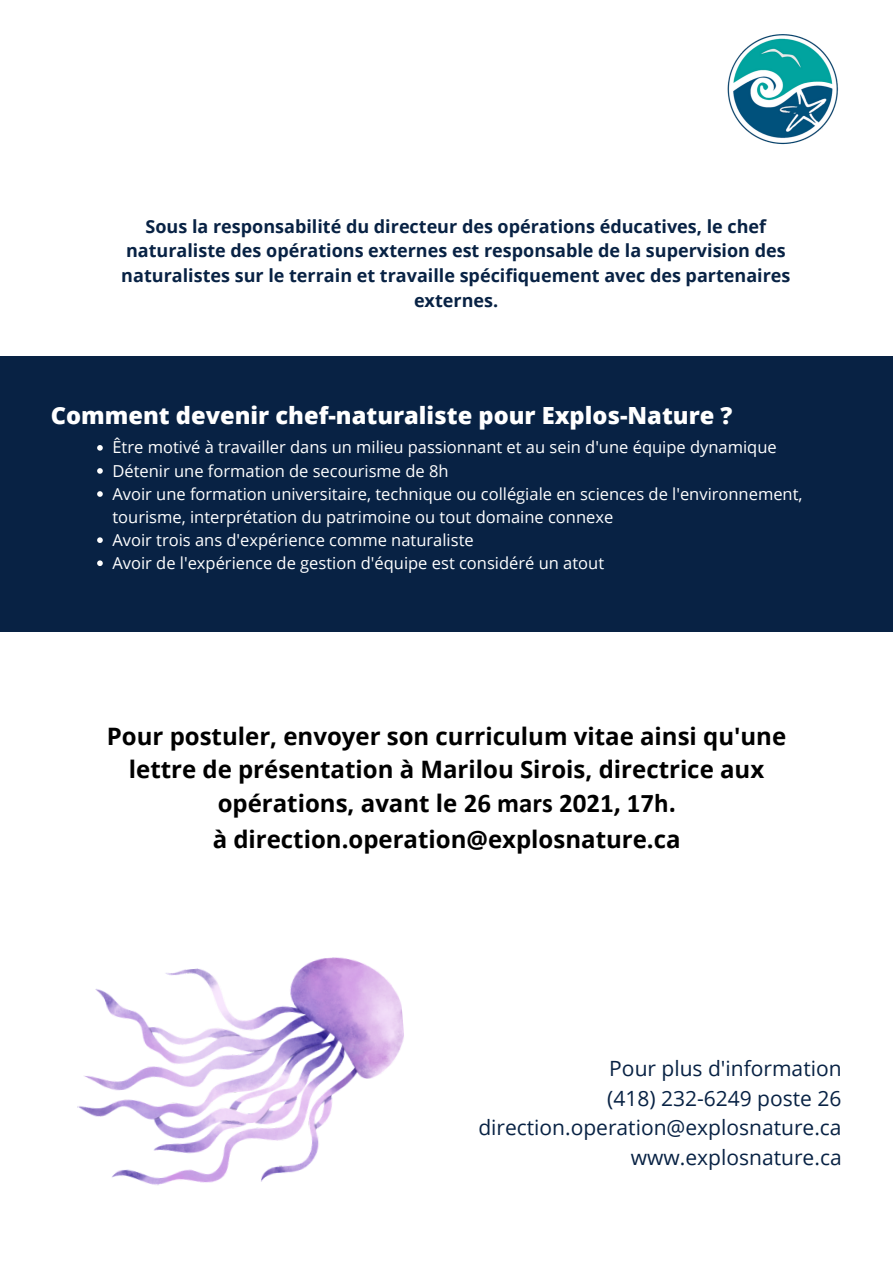
<style>
.page{position:relative;width:893px;height:1263px;background:#fff}
.page>*{position:absolute;margin:0;border:0;box-sizing:border-box;transform-origin:0 0}
.t1{font:700 24px/33.2px "Open Sans";color:#000;text-align:center}
.t2{font:800 23.62px "Open Sans";color:#fff}
.t3{font:21px/29.4px "Open Sans";color:#082244;text-align:right}
.t4{font:700 18px/24.8px "Open Sans";color:#082244;text-align:center}
.t5{font:16.5px/23.1px "Open Sans";color:#fff}
.s1{font-family:"Calibri";font-size:27px}
</style>
<div class="page">
<div style="left:0;top:357px;width:893px;height:275px;background:#082244"></div>
<svg style="left:97px;top:445px;width:6px;height:6px"></svg>
<svg style="left:97px;top:468px;width:6px;height:6px"></svg>
<svg style="left:97px;top:491px;width:6px;height:6px"></svg>
<svg style="left:97px;top:537px;width:6px;height:6px"></svg>
<svg style="left:97px;top:560px;width:6px;height:6px"></svg>
<img style="left:77px;top:957px;width:327px;height:228px">
<img style="left:727px;top:34px;width:111px;height:111px">
<p class="t4" style="left:121px;top:213px;width:670px">Sous la responsabilité du directeur des opérations éducatives, le chef naturaliste des opérations externes est responsable de la supervision des naturalistes sur le terrain et travaille spécifiquement avec des partenaires externes.</p>
<h2 class="t2" style="left:51px;top:399px;width:683px">Comment devenir chef-naturaliste pour Explos-Nature ?</h2>
<p class="t5" style="left:112px;top:435px;width:691px">Être motivé à travailler dans un milieu passionnant et au sein d'une équipe dynamique Détenir une formation de secourisme de 8h<br>Avoir une formation universitaire, technique ou collégiale en sciences de l'environnement, tourisme, interprétation du patrimoine ou tout domaine connexe<br>Avoir trois ans d'expérience comme naturaliste<br>Avoir de l'expérience de gestion d'équipe est considéré un atout</p>
<h1 class="t1" style="left:107px;top:719px;width:681px">Pour postuler, envoyer son curriculum vitae ainsi qu'une lettre de présentation à Marilou Sirois, directrice aux opérations, avant le <span class="s1">26 mars 2021, 17h.</span></h1>
<h1 class="t1" style="left:213px;top:822px;width:469px">à direction.operation@explosnature.ca</h1>
<p class="t3" style="left:478px;top:1053px;width:365px">Pour plus d'information<br>(418) 232-6249 poste 26 direction.operation@explosnature.ca www.explosnature.ca</p>
</div>
